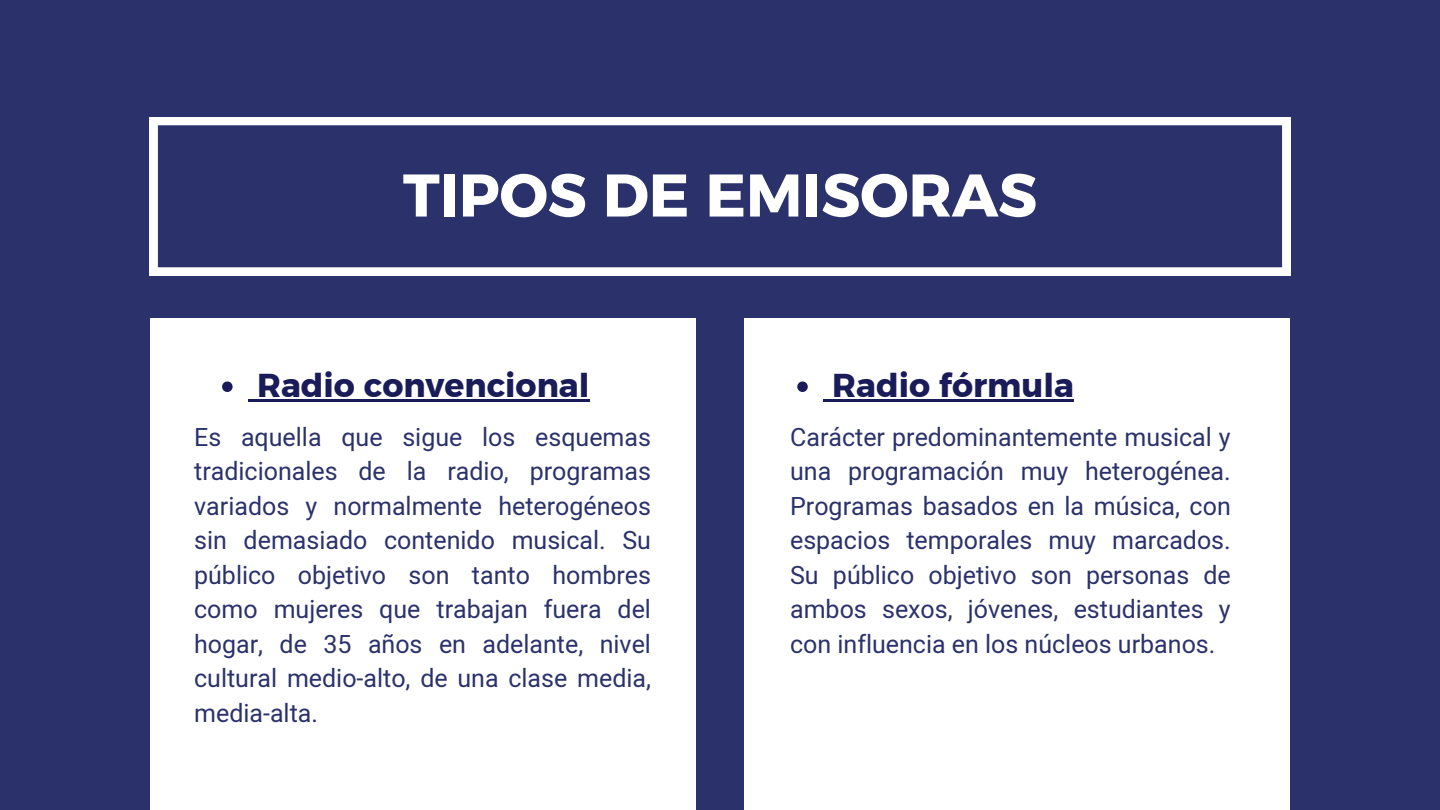
<style>
.page{position:relative;width:1440px;height:810px;background:#2b326b}
.page>*{position:absolute;margin:0;border:0;box-sizing:border-box;transform-origin:0 0}
.t1{font:60px "Kief Montaser Bold";color:#fff}
.t2{font:33px "Kief Montaser Bold";color:#191c59}
.t3{font:25px/34.5px "Mardoto";color:#2b326b;text-align:justify}
</style>
<div class="page">
<div style="left:150px;top:318px;width:546px;height:492px;background:#fff"></div>
<div style="left:744px;top:318px;width:546px;height:492px;background:#fff"></div>
<svg style="left:150px;top:117px;width:1140px;height:158px"></svg>
<svg style="left:222px;top:381px;width:11px;height:11px"></svg>
<svg style="left:248px;top:399px;width:9px;height:3px"></svg>
<hr style="left:257px;top:399px;width:332px;height:3px;background:#191c59">
<svg style="left:797px;top:381px;width:11px;height:11px"></svg>
<svg style="left:823px;top:399px;width:9px;height:3px"></svg>
<hr style="left:832px;top:399px;width:242px;height:3px;background:#191c59">
<h1 class="t1" style="left:403px;top:158px;width:636px">TIPOS DE EMISORAS</h1>
<p class="t2" style="left:257px;top:365px;width:334px">Radio convencional</p>
<p class="t2" style="left:832px;top:365px;width:243px">Radio fórmula</p>
<p class="t3" style="left:194px;top:420px;width:458px">Es aquella que sigue los esquemas tradicionales de la radio, programas variados y normalmente heterogéneos sin demasiado contenido musical. Su público objetivo son tanto hombres como mujeres que trabajan fuera del hogar, de 35 años en adelante, nivel cultural medio-alto, de una clase media, media-alta.</p>
<p class="t3" style="left:790px;top:420px;width:442px">Carácter predominantemente musical y una programación muy heterogénea.<br>Programas basados en la música, con espacios temporales muy marcados.<br>Su público objetivo son personas de ambos sexos, jóvenes, estudiantes y con influencia en los núcleos urbanos.</p>
</div>
